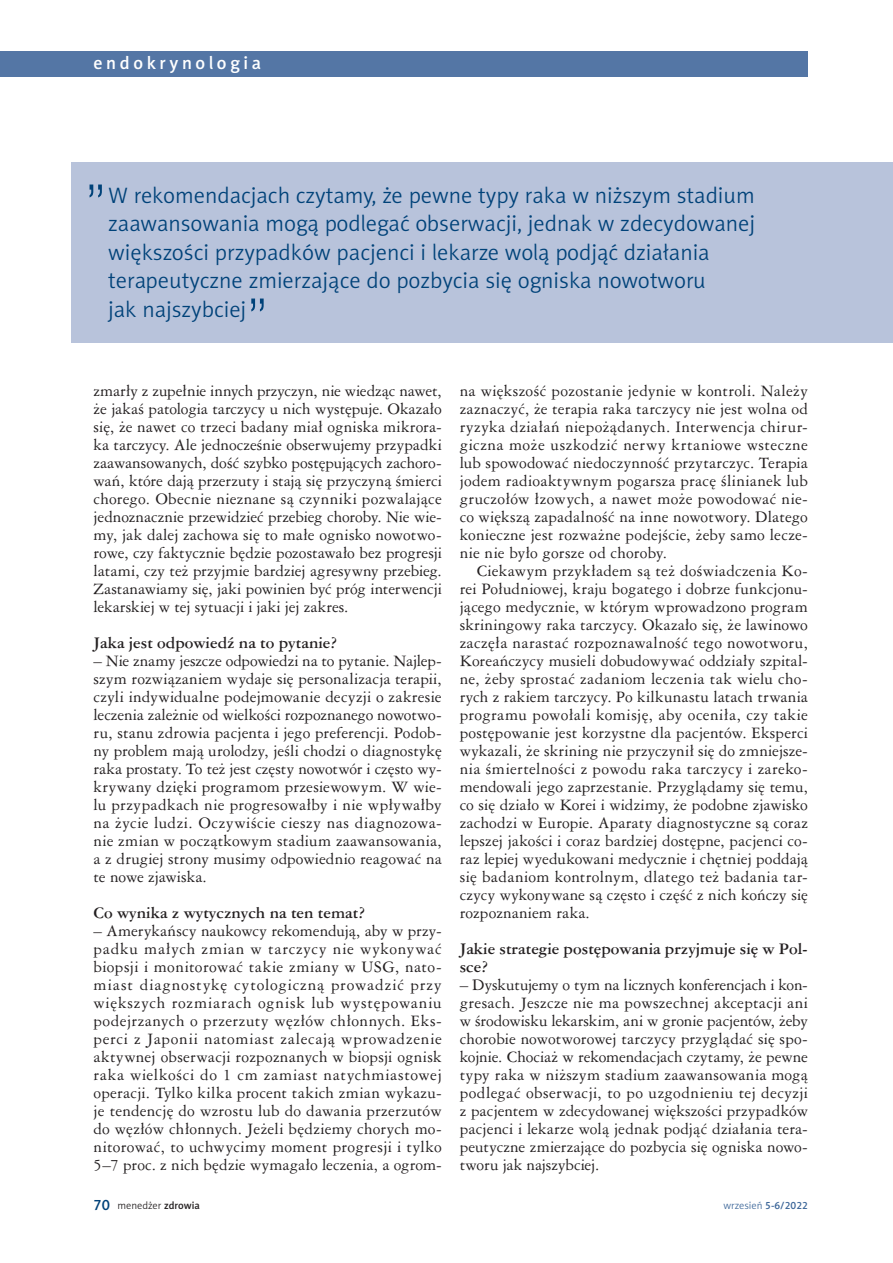
<style>
.page{position:relative;width:893px;height:1263px;background:#fff}
.page>*{position:absolute;margin:0;border:0;box-sizing:border-box;transform-origin:0 0}
.Wybicie{font:52.5px "Swis 721 Lt PL";color:#004279}
.Wybicie-2{font:22.5px/28.5px "Naomi Sans EFN Light";color:#004279}
.Belka_lewa{font:18px "Naomi Sans EFN Medium";letter-spacing:.2em;color:#fff}
.tekst_bez_wciecia{font:15px/18px "Ameri Garmnd PL";letter-spacing:.005em;color:#231f20;text-align:justify}
.tekst{font:15px/18px "Ameri Garmnd PL";letter-spacing:.01em;color:#231f20;text-align:justify}
.Wywiad_pytanie{font:700 15px/18px "Ameri Garmnd PL";color:#231f20}
.t1{font:10.5px "Naomi Sans EFN Light";color:#231f20}
.t2{font:10.5px "Naomi Sans EFN Light";color:#3d6799}
.s1{font-family:"Naomi Sans EFN Medium";font-size:15px;color:#004279}
.s2{font-family:"Naomi Sans EFN Medium"}
</style>
<div class="page">
<div style="left:0;top:51px;width:808px;height:26px;background:#5476a5"></div>
<div style="left:72px;top:162px;width:821px;height:180px;background:#b8c3db"></div>
<p class="Belka_lewa" style="left:94px;top:52px;width:169px">endokrynologia</p>
<p class="Wybicie" style="left:85px;top:171px;width:24px">”</p>
<p class="Wybicie-2" style="left:108px;top:181px;width:648px">W rekomendacjach czytamy, że pewne typy raka w niższym stadium zaawansowania mogą podlegać obserwacji, jednak w zdecydowanej większości przypadków pacjenci i lekarze wolą podjąć działania terapeutyczne zmierzające do pozbycia się ogniska nowotworu<br>jak najszybciej</p>
<p class="Wybicie" style="left:246px;top:285px;width:24px">”</p>
<p class="tekst_bez_wciecia" style="left:94px;top:381px;width:350px">zmarły z zupełnie innych przyczyn, nie wiedząc nawet, że jakaś patologia tarczycy u nich występuje. Okazało się, że nawet co trzeci badany miał ogniska mikrora&shy;ka tarczycy. Ale jednocześnie obserwujemy przypadki zaawansowanych, dość szybko postępujących zachoro&shy;wań, które dają przerzuty i stają się przyczyną śmierci chorego. Obecnie nieznane są czynniki pozwalające jednoznacznie przewidzieć przebieg choroby. Nie wie&shy;my, jak dalej zachowa się to małe ognisko nowotwo&shy;rowe, czy faktycznie będzie pozostawało bez progresji latami, czy też przyjmie bardziej agresywny przebieg.<br>Zastanawiamy się, jaki powinien być próg interwencji lekarskiej w tej sytuacji i jaki jej zakres.</p>
<p class="Wywiad_pytanie" style="left:94px;top:633px;width:245px">Jaka jest odpowiedź na to pytanie?</p>
<p class="tekst_bez_wciecia" style="left:94px;top:651px;width:350px">– Nie znamy jeszcze odpowiedzi na to pytanie. Najlep&shy;szym rozwiązaniem wydaje się personalizacja terapii, czyli indywidualne podejmowanie decyzji o zakresie leczenia zależnie od wielkości rozpoznanego nowotwo&shy;ru, stanu zdrowia pacjenta i jego preferencji. Podob&shy;ny problem mają urolodzy, jeśli chodzi o diagnostykę raka prostaty. To też jest częsty nowotwór i często wy&shy;krywany dzięki programom przesiewowym. W wie&shy;lu przypadkach nie progresowałby i nie wpływałby na życie ludzi. Oczywiście cieszy nas diagnozowa&shy;nie zmian w początkowym stadium zaawansowania, a z drugiej strony musimy odpowiednio reagować na te nowe zjawiska.</p>
<p class="Wywiad_pytanie" style="left:94px;top:903px;width:273px">Co wynika z wytycznych na ten temat?</p>
<p class="tekst_bez_wciecia" style="left:94px;top:921px;width:350px">– Amerykańscy naukowcy rekomendują, aby w przy&shy;padku małych zmian w tarczycy nie wykonywać biopsji i monitorować takie zmiany w USG, nato&shy;miast diagnostykę cytologiczną prowadzić przy większych rozmiarach ognisk lub występowaniu podejrzanych o przerzuty węzłów chłonnych. Eks&shy;perci z Japonii natomiast zalecają wprowadzenie aktywnej obserwacji rozpoznanych w biopsji ognisk raka wielkości do 1 cm zamiast natychmiastowej operacji. Tylko kilka procent takich zmian wykazu&shy;je tendencję do wzrostu lub do dawania przerzutów do węzłów chłonnych. Jeżeli będziemy chorych mo&shy;nitorować, to uchwycimy moment progresji i tylko 5–7 proc. z nich będzie wymagało leczenia, a ogrom-</p>
<p class="tekst_bez_wciecia" style="left:460px;top:381px;width:350px">na większość pozostanie jedynie w kontroli. Należy zaznaczyć, że terapia raka tarczycy nie jest wolna od ryzyka działań niepożądanych. Interwencja chirur&shy;giczna może uszkodzić nerwy krtaniowe wsteczne lub spowodować niedoczynność przytarczyc. Terapia jodem radioaktywnym pogarsza pracę ślinianek lub gruczołów łzowych, a nawet może powodować nie&shy;co większą zapadalność na inne nowotwory. Dlatego konieczne jest rozważne podejście, żeby samo lecze&shy;nie nie było gorsze od choroby.</p>
<p class="tekst" style="left:460px;top:561px;width:350px;text-indent:17px">Ciekawym przykładem są też doświadczenia Ko&shy;rei Południowej, kraju bogatego i dobrze funkcjonu&shy;jącego medycznie, w którym wprowadzono program skriningowy raka tarczycy. Okazało się, że lawinowo zaczęła narastać rozpoznawalność tego nowotworu, Koreańczycy musieli dobudowywać oddziały szpital&shy;ne, żeby sprostać zadaniom leczenia tak wielu cho&shy;rych z rakiem tarczycy. Po kilkunastu latach trwania programu powołali komisję, aby oceniła, czy takie postępowanie jest korzystne dla pacjentów. Eksperci wykazali, że skrining nie przyczynił się do zmniejsze&shy;nia śmiertelności z powodu raka tarczycy i zareko&shy;mendowali jego zaprzestanie. Przyglądamy się temu, co się działo w Korei i widzimy, że podobne zjawisko zachodzi w Europie. Aparaty diagnostyczne są coraz lepszej jakości i coraz bardziej dostępne, pacjenci co&shy;raz lepiej wyedukowani medycznie i chętniej poddają się badaniom kontrolnym, dlatego też badania tar&shy;czycy wykonywane są często i część z nich kończy się rozpoznaniem raka.</p>
<p class="Wywiad_pytanie" style="left:460px;top:939px;width:350px">Jakie strategie postępowania przyjmuje się w Pol&shy;sce?</p>
<p class="tekst_bez_wciecia" style="left:460px;top:975px;width:350px">– Dyskutujemy o tym na licznych konferencjach i kon&shy;gresach. Jeszcze nie ma powszechnej akceptacji ani w środowisku lekarskim, ani w gronie pacjentów, żeby chorobie nowotworowej tarczycy przyglądać się spo&shy;kojnie. Chociaż w rekomendacjach czytamy, że pewne typy raka w niższym stadium zaawansowania mogą podlegać obserwacji, to po uzgodnieniu tej decyzji z pacjentem w zdecydowanej większości przypadków pacjenci i lekarze wolą jednak podjąć działania tera&shy;peutyczne zmierzające do pozbycia się ogniska nowo&shy;tworu jak najszybciej.</p>
<p class="t1" style="left:94px;top:1199px;width:108px"><span class="s1">70</span> menedżer <span class="s2">zdrowia</span></p>
<p class="t2" style="left:723px;top:1199px;width:86px">wrzesień <span class="s2">5-6/2022</span></p>
</div>
